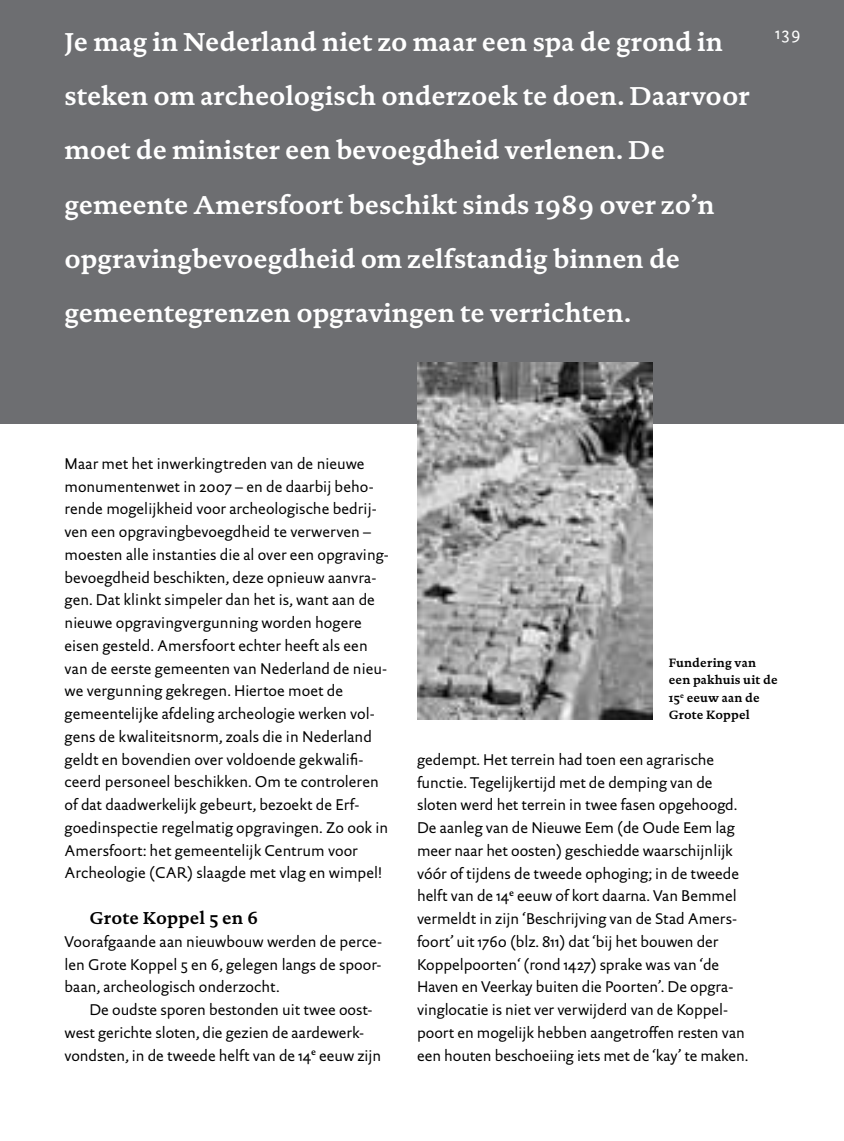
<style>
.page{position:relative;width:844px;height:1141px;background:#fff}
.page>*{position:absolute;margin:0;border:0;box-sizing:border-box;transform-origin:0 0}
.t1{font:700 26.25px/54.2px "DTL Documenta ST";color:#fff}
.t2{font:700 17.5px "DTL Documenta ST";letter-spacing:.01em;color:#000}
.t3{font:17.5px "DTL Documenta Sans T Caps";color:#fff}
.t4{font:15.75px/22.8px "DTL Documenta Sans ST";color:#000}
.t5{font:700 12.25px/17.5px "DTL Documenta ST";letter-spacing:.01em;color:#000}
</style>
<div class="page">
<div style="left:0;top:0;width:843px;height:424px;background:#6d6e71"></div>
<img style="left:417px;top:362px;width:234px;height:357px">
<p class="t1" style="left:64px;top:14px;width:686px">Je mag in Nederland niet zo maar een spa de grond in steken om archeologisch onderzoek te doen. Daarvoor moet de minister een bevoegdheid verlenen. De gemeente Amersfoort beschikt sinds 1989 over zo’n opgravingbevoegdheid om zelfstandig binnen de gemeentegrenzen opgravingen te verrichten.</p>
<p class="t3" style="left:775px;top:22px;width:26px">139</p>
<p class="t4" style="left:64px;top:452px;width:326px">Maar met het inwerkingtreden van de nieuwe monumentenwet in 2007 – en de daarbij beho&shy;rende mogelijkheid voor archeologische bedrij&shy;ven een opgravingbevoegdheid te verwerven – moesten alle instanties die al over een opgraving&shy;bevoegdheid beschikten, deze opnieuw aanvra&shy;gen. Dat klinkt simpeler dan het is, want aan de nieuwe opgravingvergunning worden hogere eisen gesteld. Amersfoort echter heeft als een van de eerste gemeenten van Nederland de nieu&shy;we vergunning gekregen. Hiertoe moet de gemeentelijke afdeling archeologie werken vol&shy;gens de kwaliteitsnorm, zoals die in Nederland geldt en bovendien over voldoende gekwalifi&shy;ceerd personeel beschikken. Om te controleren of dat daadwerkelijk gebeurt, bezoekt de Erf&shy;goedinspectie regelmatig opgravingen. Zo ook in Amersfoort: het gemeentelijk Centrum voor Archeologie (CAR) slaagde met vlag en wimpel!</p>
<p class="t2" style="left:89px;top:907px;width:170px">Grote Koppel 5 en 6</p>
<p class="t4" style="left:64px;top:930px;width:319px;text-align:justify">Voorafgaande aan nieuwbouw werden de perce&shy;len Grote Koppel 5 en 6, gelegen langs de spoor&shy;baan, archeologisch onderzocht.</p>
<p class="t4" style="left:64px;top:998px;width:318px;text-indent:25px">De oudste sporen bestonden uit twee oost&shy;west gerichte sloten, die gezien de aardewerk&shy;vondsten, in de tweede helft van de 14<sup>e</sup> eeuw zijn</p>
<p class="t5" style="left:668px;top:654px;width:110px">Fundering van een pakhuis uit de<br>15<sup>e</sup> eeuw aan de<br>Grote Koppel</p>
<p class="t4" style="left:417px;top:748px;width:332px">gedempt. Het terrein had toen een agrarische functie. Tegelijkertijd met de demping van de sloten werd het terrein in twee fasen opgehoogd.<br>De aanleg van de Nieuwe Eem (de Oude Eem lag meer naar het oosten) geschiedde waarschijnlijk vóór of tijdens de tweede ophoging; in de tweede helft van de 14<sup>e</sup> eeuw of kort daarna. Van Bemmel vermeldt in zijn ‘Beschrijving van de Stad Amers&shy;foort’ uit 1760 (blz. 811) dat ‘bij het bouwen der Koppelpoorten‘ (rond 1427) sprake was van ‘de Haven en Veerkay buiten die Poorten’. De opgra&shy;vinglocatie is niet ver verwijderd van de Koppel&shy;poort en mogelijk hebben aangetroffen resten van een houten beschoeiing iets met de ‘kay’ te maken.</p>
</div>
